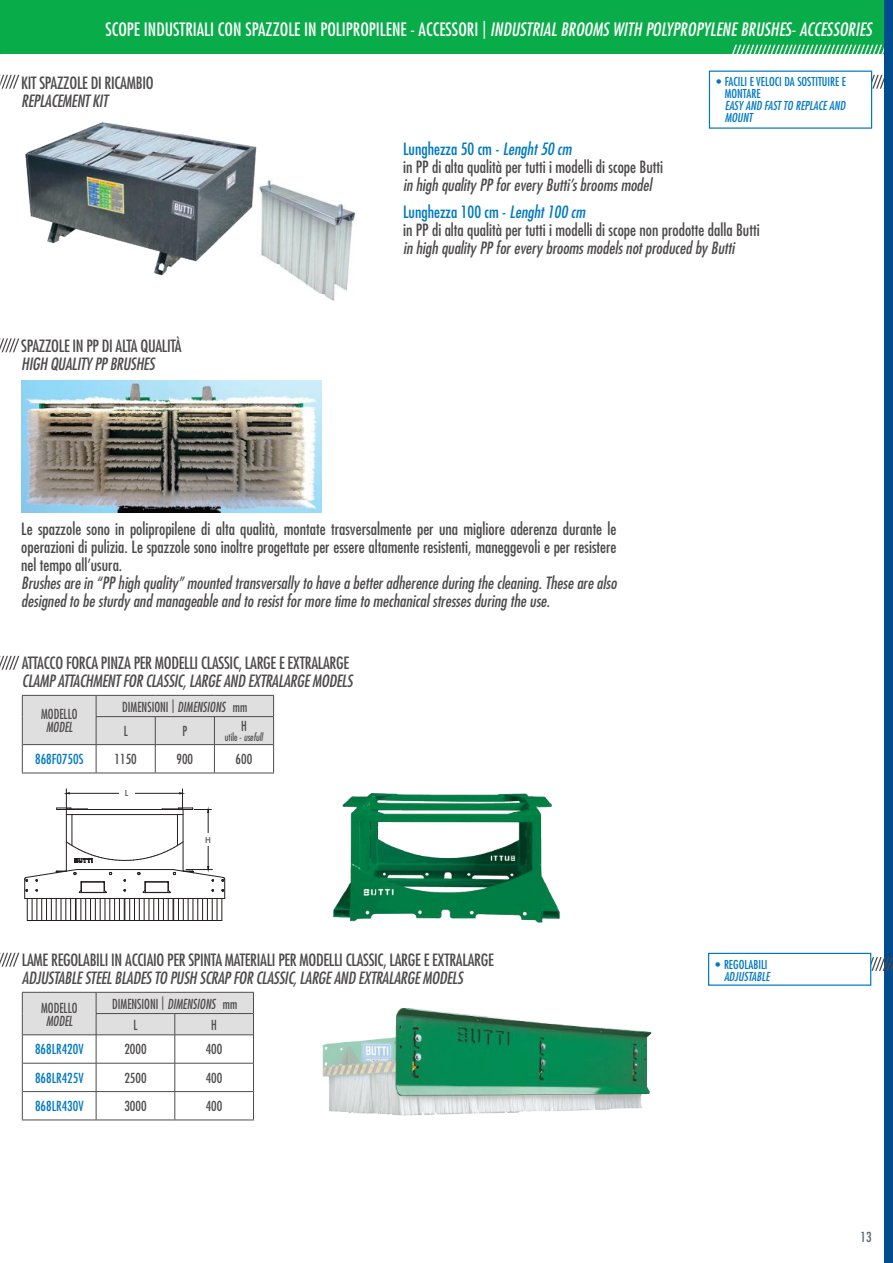
<style>
.page{position:relative;width:893px;height:1263px;background:#fff}
.page>*{position:absolute;margin:0;border:0;box-sizing:border-box;transform-origin:0 0}
.t1{font:condensed 18px "Futura Std";color:#fff}
.t2{font:condensed 16.5px/18px "Futura Std";letter-spacing:-.02em;color:#4e4b4c;text-align:justify}
.t3{font:italic condensed 16.5px/27.6px "Futura Std";color:#4e4b4c}
.t4{font:italic condensed 16.5px "Futura Std";letter-spacing:-.02em;color:#4e4b4c}
.t5{font:condensed 16.5px/18px "Futura Std";color:#4e4b4c}
.t6{font:condensed 13.5px/21.1px "Futura Std";color:#4e4b4c;scale:.9 1}
.t7{font:condensed 13.5px "Futura Std";color:#0079c2}
.t8{font:condensed 13.5px "Futura Std";color:#4e4b4c}
.t9{font:italic condensed 13.5px "Futura Std";color:#4e4b4c;scale:.9 1}
.t10{font:condensed 13.5px "Futura Std";color:#576670}
.t11{font:condensed 12px/12px "Futura Std";color:#0079c2}
.t12{font:italic condensed 12px/12px "Futura Std";color:#0079c2}
.t13{font:italic condensed 10.5px "Futura Std";color:#4e4b4c;scale:.9 1}
.t14{font:500 7.95px "Futura";color:#4e4b4c}
.s1{font-style:italic}
.s2{color:#0079c2}
.s3{font-style:italic;color:#0079c2}
.s4{font-style:normal;color:#0079c2}
.s5{font-style:normal}
</style>
<div class="page">
<div style="left:0;top:0;width:893px;height:54px;background:#08ac49"></div>
<svg style="left:732px;top:45px;width:153px;height:15px"></svg>
<svg style="left:22px;top:992px;width:232px;height:127px"></svg>
<hr style="left:22px;top:1119px;width:74px;height:1px;background:#4e4b4c">
<hr style="left:96px;top:1119px;width:79px;height:1px;background:#4e4b4c">
<hr style="left:175px;top:1119px;width:79px;height:1px;background:#4e4b4c">
<svg style="left:0;top:953px;width:19px;height:14px"></svg>
<svg style="left:0;top:338px;width:19px;height:14px"></svg>
<svg style="left:0;top:75px;width:19px;height:14px"></svg>
<svg style="left:872px;top:75px;width:13px;height:14px"></svg>
<div style="left:709px;top:71px;width:163px;height:58px;background:#fff;border:1px solid #0079c2"></div>
<div style="left:885px;top:0;width:8px;height:1263px;background:#004c8c"></div>
<img style="left:25px;top:122px;width:232px;height:154px">
<img style="left:259px;top:178px;width:97px;height:123px">
<img style="left:21px;top:380px;width:300px;height:133px">
<svg style="left:22px;top:695px;width:252px;height:78px"></svg>
<hr style="left:22px;top:773px;width:74px;height:1px;background:#4e4b4c">
<hr style="left:96px;top:773px;width:59px;height:1px;background:#4e4b4c">
<hr style="left:155px;top:773px;width:59px;height:1px;background:#4e4b4c">
<hr style="left:214px;top:773px;width:60px;height:1px;background:#4e4b4c">
<svg style="left:0;top:656px;width:19px;height:14px"></svg>
<hr style="left:66px;top:809px;width:1px;height:62px;background:#241f1f">
<hr style="left:72px;top:814px;width:1px;height:31px;background:#241f1f">
<hr style="left:177px;top:814px;width:1px;height:31px;background:#241f1f">
<hr style="left:183px;top:809px;width:1px;height:62px;background:#241f1f">
<hr style="left:66px;top:814px;width:117px;height:1px;background:#241f1f">
<hr style="left:57px;top:809px;width:136px;height:1px;background:#241f1f">
<hr style="left:27px;top:920px;width:195px;height:1px;background:#241f1f">
<hr style="left:69px;top:793px;width:110px;height:1px;background:#241f1f">
<svg style="left:56px;top:789px;width:32px;height:21px"></svg>
<hr style="left:208px;top:812px;width:1px;height:54px;background:#241f1f">
<svg style="left:162px;top:789px;width:49px;height:23px"></svg>
<svg style="left:24px;top:841px;width:201px;height:79px"></svg>
<div style="left:119px;top:787px;width:15px;height:11px;background:#fff"></div>
<div style="left:200px;top:834px;width:16px;height:12px;background:#fff"></div>
<img style="left:333px;top:793px;width:228px;height:130px">
<img style="left:322px;top:1008px;width:330px;height:108px">
<svg style="left:871px;top:957px;width:22px;height:14px"></svg>
<div style="left:708px;top:953px;width:163px;height:33px;background:#fff;border:1px solid #0079c2"></div>
<p class="t1" style="left:105px;top:19px;width:768px">SCOPE INDUSTRIALI CON SPAZZOLE IN POLIPROPILENE - ACCESSORI | <span class="s1">INDUSTRIAL BROOMS WITH POLYPROPYLENE BRUSHES- ACCESSORIES</span></p>
<p class="t2" style="left:21px;top:74px;width:134px">KIT SPAZZOLE DI RICAMBIO</p>
<p class="t4" style="left:21px;top:91px;width:88px">REPLACEMENT KIT</p>
<p class="t11" style="left:725px;top:76px;width:123px;text-indent:-9px">• FACILI E VELOCI DA SOSTITUIRE E<br>MONTARE</p>
<p class="t12" style="left:725px;top:100px;width:122px">EASY AND FAST TO REPLACE AND<br>MOUNT</p>
<p class="t2" style="left:21px;top:336px;width:162px">SPAZZOLE IN PP DI ALTA QUALITÀ</p>
<p class="t4" style="left:21px;top:354px;width:135px">HIGH QUALITY PP BRUSHES</p>
<p class="t5" style="left:403px;top:139px;width:261px"><span class="s2">Lunghezza 50 cm -</span> <span class="s3">Lenght 50 cm<br></span>in PP di alta qualità per tutti i modelli di scope Butti</p>
<p class="t3" style="left:403px;top:171px;width:250px">in high quality PP for every Butti’s brooms model<br><span class="s4">Lunghezza 100 cm -</span> <span class="s2">Lenght 100 cm</span></p>
<p class="t5" style="left:403px;top:221px;width:358px">in PP di alta qualità per tutti i modelli di scope non prodotte dalla Butti</p>
<p class="t3" style="left:403px;top:235px;width:333px">in high quality PP for every brooms models not produced by Butti</p>
<p class="t2" style="left:21px;top:520px;width:597px">Le spazzole sono in polipropilene di alta qualità, montate trasversalmente per una migliore aderenza durante le operazioni di pulizia. Le spazzole sono inoltre progettate per essere altamente resistenti, maneggevoli e per resistere nel tempo all’usura.</p>
<p class="t3" style="left:21px;top:574px;width:597px;line-height:18px">Brushes are in “PP high quality” mounted transversally to have a better adherence during the cleaning. These are also designed to be sturdy and manageable and to resist for more time to mechanical stresses during the use.</p>
<p class="t2" style="left:22px;top:654px;width:329px">ATTACCO FORCA PINZA PER MODELLI CLASSIC, LARGE E EXTRALARGE</p>
<p class="t4" style="left:22px;top:671px;width:332px">CLAMP ATTACHMENT FOR CLASSIC, LARGE AND EXTRALARGE MODELS</p>
<p class="t6" style="left:41px;top:704px;width:42px">MODELLO</p>
<p class="t9" style="left:46px;top:719px;width:31px">MODEL</p>
<p class="t6" style="left:122px;top:694px;width:140px;line-height:24.5px">DIMENSIONI | <span class="s1">DIMENSIONS</span> mm<br>L</p>
<p class="t6" style="left:241px;top:715px;width:8px">H</p>
<p class="t13" style="left:225px;top:731px;width:44px"><span class="s5">utile -</span> usefull</p>
<p class="t6" style="left:182px;top:720px;width:7px">P</p>
<p class="t7" style="left:35px;top:751px;width:50px">868F0750S</p>
<p class="t8" style="left:115px;top:751px;width:24px">1150</p>
<p class="t8" style="left:177px;top:751px;width:18px">900</p>
<p class="t8" style="left:236px;top:751px;width:18px">600</p>
<p class="t14" style="left:125px;top:787px;width:5px">L</p>
<p class="t14" style="left:205px;top:835px;width:7px">H</p>
<p class="t2" style="left:22px;top:951px;width:473px">LAME REGOLABILI IN ACCIAIO PER SPINTA MATERIALI PER MODELLI CLASSIC, LARGE E EXTRALARGE</p>
<p class="t4" style="left:22px;top:968px;width:442px">ADJUSTABLE STEEL BLADES TO PUSH SCRAP FOR CLASSIC, LARGE AND EXTRALARGE MODELS</p>
<p class="t6" style="left:41px;top:997px;width:42px">MODELLO</p>
<p class="t9" style="left:46px;top:1012px;width:31px">MODEL</p>
<p class="t6" style="left:133px;top:993px;width:117px;text-indent:-21px">DIMENSIONI | <span class="s1">DIMENSIONS</span> mm<br>L</p>
<p class="t6" style="left:211px;top:1014px;width:8px">H</p>
<p class="t7" style="left:35px;top:1041px;width:50px">868LR420V</p>
<p class="t8" style="left:124px;top:1041px;width:24px">2000</p>
<p class="t8" style="left:206px;top:1041px;width:18px">400</p>
<p class="t7" style="left:35px;top:1069px;width:50px">868LR425V</p>
<p class="t8" style="left:124px;top:1069px;width:24px">2500</p>
<p class="t8" style="left:206px;top:1069px;width:18px">400</p>
<p class="t7" style="left:35px;top:1098px;width:50px">868LR430V</p>
<p class="t8" style="left:124px;top:1098px;width:24px">3000</p>
<p class="t8" style="left:206px;top:1098px;width:18px">400</p>
<p class="t11" style="left:715px;top:958px;width:54px">• REGOLABILI</p>
<p class="t12" style="left:724px;top:970px;width:47px">ADJUSTABLE</p>
<p class="t10" style="left:861px;top:1228px;width:13px">13</p>
</div>
